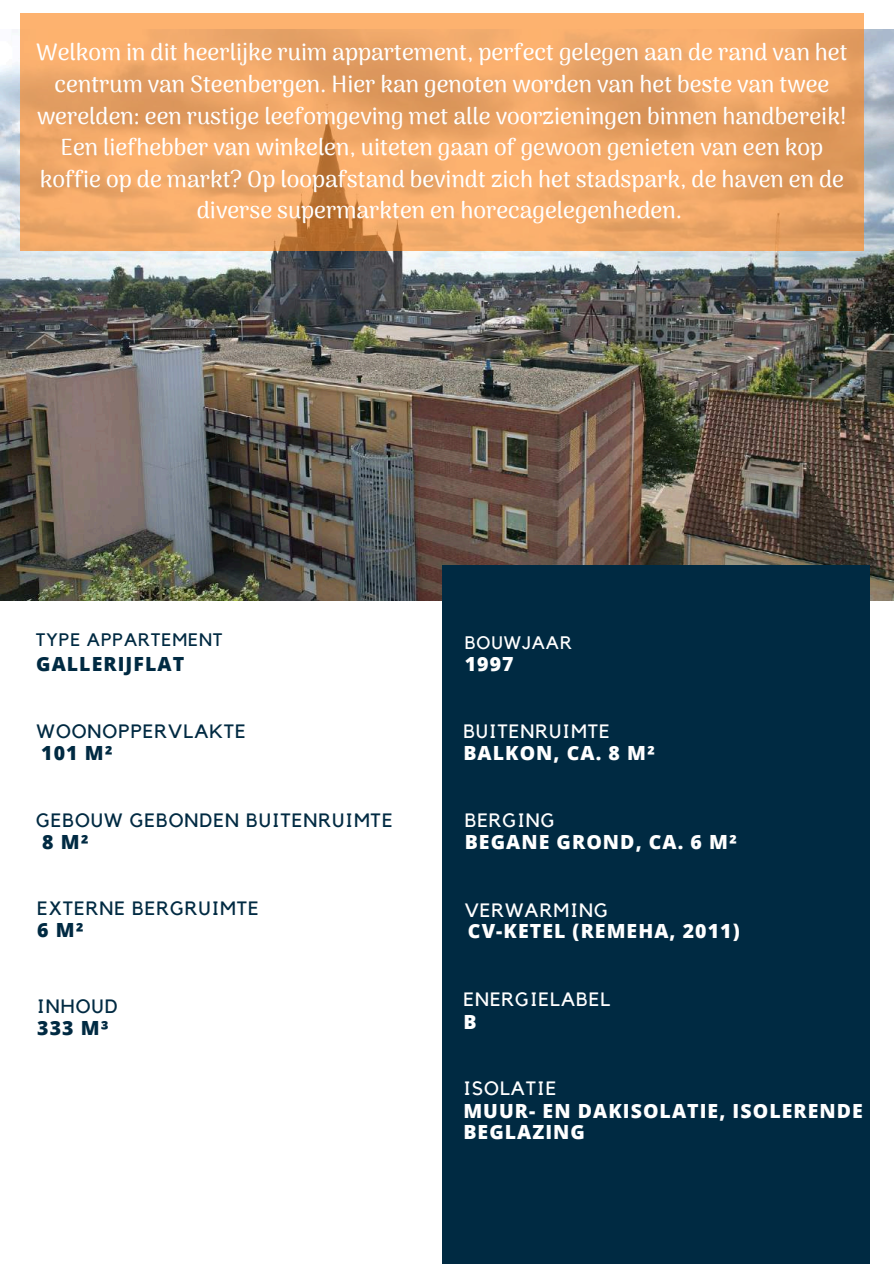
<style>
.page{position:relative;width:894px;height:1264px;background:#fff}
.page>*{position:absolute;margin:0;border:0;box-sizing:border-box;transform-origin:0 0}
.t1{font:500 23.1px/31.5px "Arima Madurai";color:#fff;text-align:center}
.t2{font:800 19.5px/21.3px "Open Sans";letter-spacing:.055em;color:#fff}
.t3{font:800 19.5px "Open Sans";letter-spacing:.055em;color:#002a42}
.t4{font:19.2px "Kollektif";letter-spacing:.055em;color:#002a42}
.t5{font:19.2px "Kollektif";letter-spacing:.055em;color:#fff}
.t6{font:18px "Kollektif";letter-spacing:.055em;color:#002a42}
.t7{font:18px "Kollektif";letter-spacing:.055em;color:#fff}
</style>
<div class="page">
<img style="left:0;top:30px;width:893px;height:570px">
<svg style="left:20px;top:13px;width:843px;height:238px;background:#eea566"></svg>
<div style="left:442px;top:565px;width:427px;height:698px;background:#002a42"></div>
<p class="t1" style="left:36px;top:37px;width:812px">Welkom in dit heerlijke ruim appartement, perfect gelegen aan de rand van het centrum van Steenbergen. Hier kan genoten worden van het beste van twee werelden: een rustige leefomgeving met alle voorzieningen binnen handbereik!<br>Een liefhebber van winkelen, uiteten gaan of gewoon genieten van een kop koffie op de markt? Op loopafstand bevindt zich het stadspark, de haven en de diverse supermarkten en horecagelegenheden.</p>
<p class="t6" style="left:36px;top:631px;width:188px">TYPE APPARTEMENT</p>
<p class="t7" style="left:464px;top:634px;width:109px">BOUWJAAR</p>
<p class="t3" style="left:36px;top:650px;width:149px">GALLERIJFLAT</p>
<p class="t2" style="left:464px;top:653px;width:50px">1997</p>
<p class="t4" style="left:37px;top:722px;width:210px">WOONOPPERVLAKTE</p>
<p class="t5" style="left:463px;top:722px;width:148px">BUITENRUIMTE</p>
<p class="t3" style="left:41px;top:739px;width:73px">101 M²</p>
<p class="t2" style="left:463px;top:741px;width:193px">BALKON, CA. 8 M²</p>
<p class="t4" style="left:36px;top:811px;width:358px">GEBOUW GEBONDEN BUITENRUIMTE</p>
<p class="t5" style="left:464px;top:811px;width:91px">BERGING</p>
<p class="t3" style="left:42px;top:828px;width:48px">8 M²</p>
<p class="t2" style="left:464px;top:831px;width:273px">BEGANE GROND, CA. 6 M²</p>
<p class="t4" style="left:37px;top:899px;width:223px">EXTERNE BERGRUIMTE</p>
<p class="t5" style="left:464px;top:901px;width:144px">VERWARMING</p>
<p class="t3" style="left:37px;top:916px;width:48px">6 M²</p>
<p class="t2" style="left:468px;top:919px;width:273px">CV-KETEL (REMEHA, 2011)</p>
<p class="t4" style="left:37px;top:997px;width:82px">INHOUD</p>
<p class="t3" style="left:37px;top:1014px;width:73px">333 M³</p>
<p class="t5" style="left:463px;top:990px;width:148px">ENERGIELABEL</p>
<p class="t2" style="left:463px;top:1010px;width:15px">B</p>
<p class="t5" style="left:463px;top:1079px;width:94px">ISOLATIE</p>
<p class="t2" style="left:463px;top:1099px;width:401px">MUUR- EN DAKISOLATIE, ISOLERENDE<br>BEGLAZING</p>
</div>
